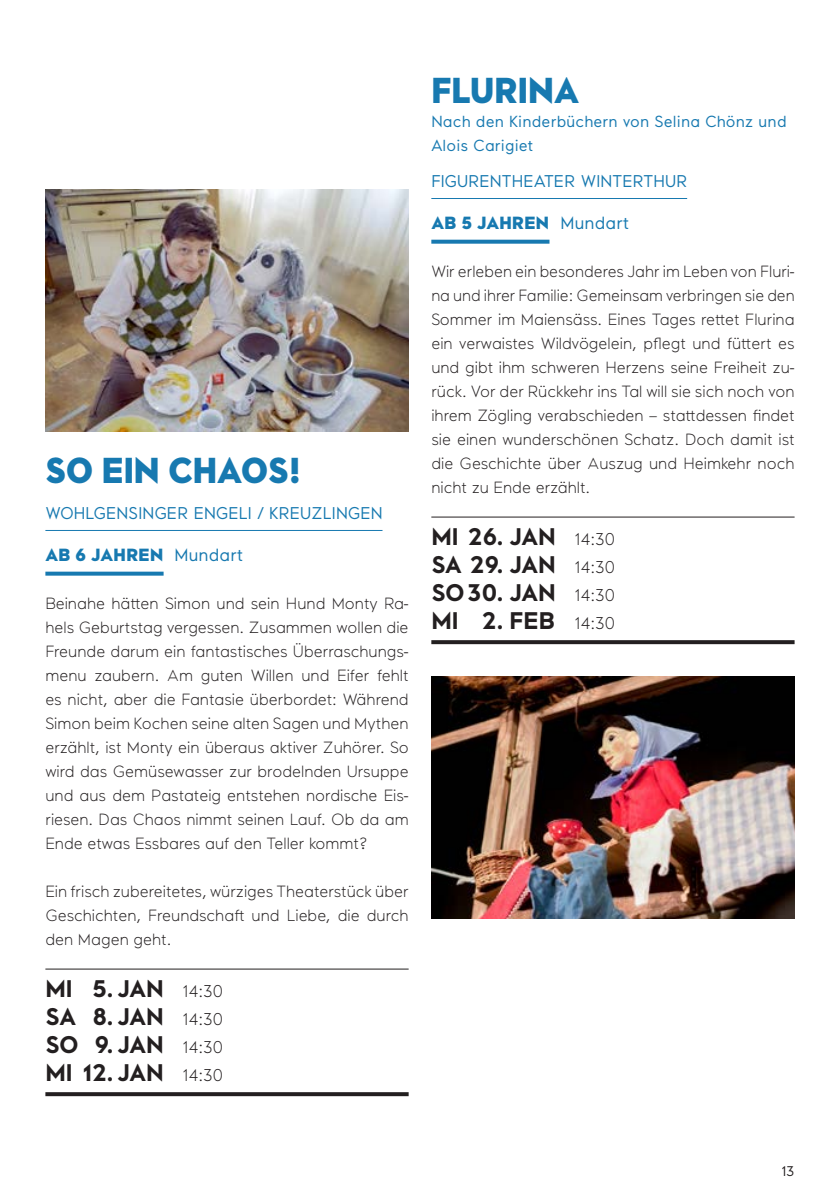
<style>
.page{position:relative;width:840px;height:1191px;background:#fff}
.page>*{position:absolute;margin:0;border:0;box-sizing:border-box;transform-origin:0 0}
.t1{font:900 36px "Maax";color:#1779b0;scale:.96 1}
.t2{font:700 24px/28px "Maax";color:#231f20;text-align:justify}
.t3{font:900 17.6px "Maax";letter-spacing:.02em;color:#1779b0}
.t4{font:17px "Maax";letter-spacing:.01em;color:#1779b0}
.t5{font:300 16.2px/24px "Maax";color:#231f20;text-align:justify}
.t6{font:16px/24px "Maax";letter-spacing:.01em;color:#1779b0}
.t7{font:14px "Maax";color:#231f20}
.s1{font-weight:400}
.s2{font-weight:300;font-size:17px}
</style>
<div class="page">
<hr style="left:45px;top:530px;width:337px;height:1px;background:#1779b0">
<svg style="left:45px;top:571px;width:118px;height:4px"></svg>
<hr style="left:45px;top:968px;width:363px;height:1px;background:#231f20">
<svg style="left:45px;top:1092px;width:363px;height:4px"></svg>
<hr style="left:431px;top:198px;width:255px;height:1px;background:#1779b0">
<svg style="left:431px;top:240px;width:118px;height:4px"></svg>
<hr style="left:431px;top:516px;width:363px;height:1px;background:#231f20">
<svg style="left:431px;top:640px;width:363px;height:4px"></svg>
<img style="left:45px;top:189px;width:363px;height:242px">
<img style="left:431px;top:677px;width:363px;height:241px">
<h1 class="t1" style="left:45px;top:446px;width:267px">SO EIN CHAOS!</h1>
<p class="t4" style="left:45px;top:502px;width:338px">WOHLGENSINGER ENGELI / KREUZLINGEN</p>
<p class="t3" style="left:45px;top:543px;width:199px">AB 6 JAHREN <span class="s1">Mundart</span></p>
<p class="t5" style="left:45px;top:590px;width:364px">Beinahe hätten Simon und sein Hund Monty Ra&shy;hels Geburtstag vergessen. Zusammen wollen die Freunde darum ein fantastisches Überraschungs&shy;menu zaubern. Am guten Willen und Eifer fehlt es nicht, aber die Fantasie überbordet: Während Simon beim Kochen seine alten Sagen und Mythen erzählt, ist Monty ein überaus aktiver Zuhörer. So wird das Gemüsewasser zur brodelnden Ursuppe und aus dem Pastateig entstehen nordische Eis&shy;riesen. Das Chaos nimmt seinen Lauf. Ob da am Ende etwas Essbares auf den Teller kommt?</p>
<p class="t5" style="left:45px;top:878px;width:364px">Ein frisch zubereitetes, würziges Theaterstück über Geschichten, Freundschaft und Liebe, die durch den Magen geht.</p>
<h2 class="t2" style="left:45px;top:973px;width:179px">MI 5. JAN <span class="s2">14:30<br></span>SA 8. JAN <span class="s2">14:30<br></span>SO 9. JAN <span class="s2">14:30<br></span>MI 12. JAN <span class="s2">14:30</span></h2>
<h1 class="t1" style="left:431px;top:66px;width:155px">FLURINA</h1>
<p class="t6" style="left:431px;top:108px;width:356px">Nach den Kinderbüchern von Selina Chönz und<br>Alois Carigiet</p>
<p class="t4" style="left:431px;top:170px;width:257px">FIGURENTHEATER WINTERTHUR</p>
<p class="t3" style="left:431px;top:211px;width:199px">AB 5 JAHREN <span class="s1">Mundart</span></p>
<p class="t5" style="left:431px;top:258px;width:364px">Wir erleben ein besonderes Jahr im Leben von Fluri&shy;na und ihrer Familie: Gemeinsam verbringen sie den Sommer im Maiensäss. Eines Tages rettet Flurina ein verwaistes Wildvögelein, pflegt und füttert es und gibt ihm schweren Herzens seine Freiheit zu&shy;rück. Vor der Rückkehr ins Tal will sie sich noch von ihrem Zögling verabschieden – stattdessen findet sie einen wunderschönen Schatz. Doch damit ist die Geschichte über Auszug und Heimkehr noch nicht zu Ende erzählt.</p>
<h2 class="t2" style="left:431px;top:521px;width:185px">MI 26. JAN <span class="s2">14:30<br></span>SA 29. JAN <span class="s2">14:30<br></span>SO30. JAN <span class="s2">14:30<br></span>MI 2. FEB <span class="s2">14:30</span></h2>
<p class="t7" style="left:781px;top:1162px;width:14px">13</p>
</div>
